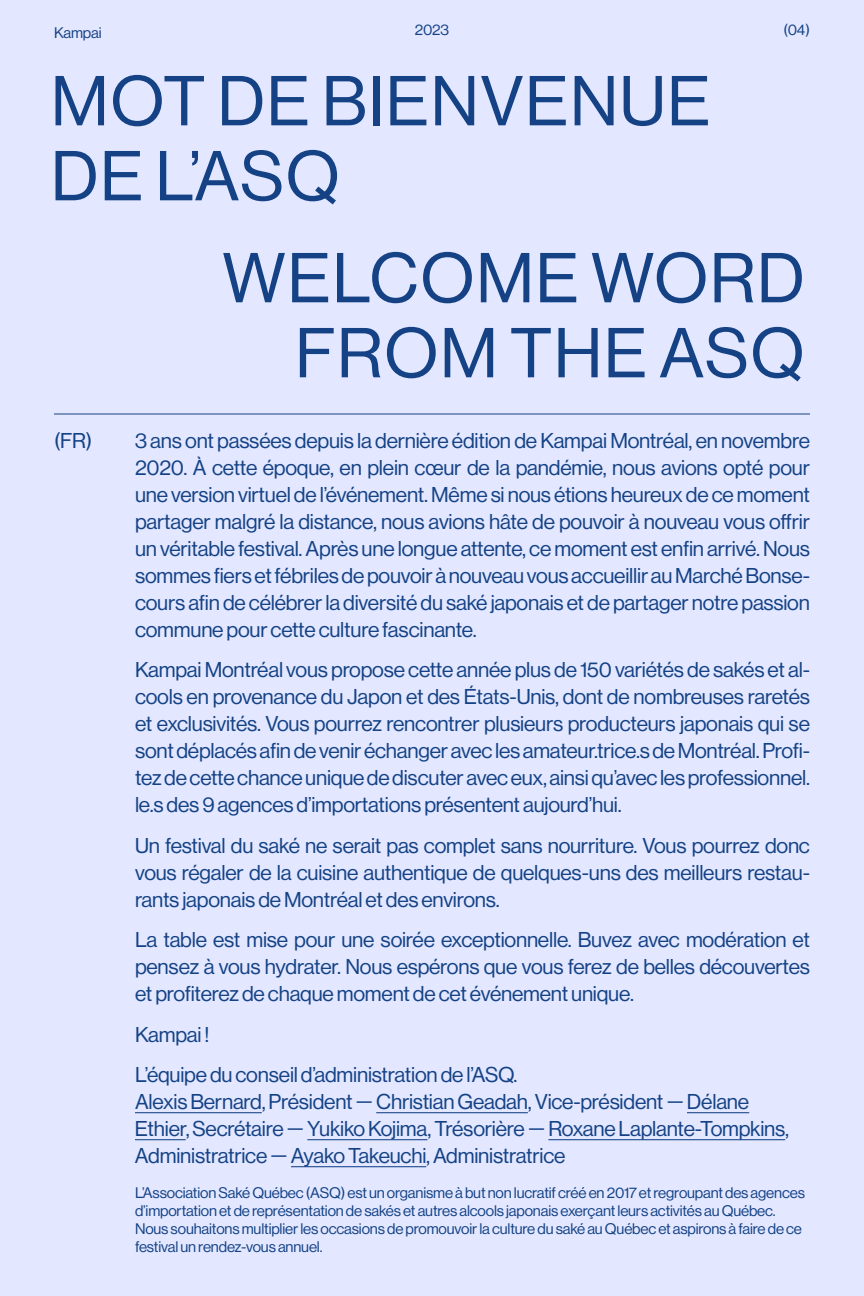
<style>
.page{position:relative;width:864px;height:1296px;background:#e3e7ff}
.page>*{position:absolute;margin:0;border:0;box-sizing:border-box;transform-origin:0 0}
.t1{font:69px/75px "Neue Haas Display";letter-spacing:.02em;color:#144285}
.t2{font:21px/27px "Neue Haas Display";letter-spacing:-.01em;color:#144285;text-align:justify}
.t3{font:15px/18px "Neue Haas Display";letter-spacing:-.01em;color:#144285}
</style>
<div class="page">
<hr style="left:135px;top:1112px;width:127px;height:1px;background:#144285">
<hr style="left:376px;top:1112px;width:152px;height:1px;background:#144285">
<hr style="left:687px;top:1112px;width:62px;height:1px;background:#144285">
<hr style="left:135px;top:1139px;width:51px;height:1px;background:#144285">
<hr style="left:307px;top:1139px;width:120px;height:1px;background:#144285">
<hr style="left:548px;top:1139px;width:237px;height:1px;background:#144285">
<hr style="left:291px;top:1166px;width:135px;height:1px;background:#144285">
<hr style="left:54px;top:413px;width:756px;height:2px;background:#144285">
<p class="t3" style="left:54px;top:24px;width:49px">Kampai</p>
<p class="t3" style="left:415px;top:21px;width:36px">2023</p>
<p class="t3" style="left:783px;top:21px;width:28px">(04)</p>
<h1 class="t1" style="left:51px;top:64px;width:661px">MOT DE BIENVENUE<br>DE L’ASQ</h1>
<p class="t2" style="left:54px;top:427px;width:40px">(FR)</p>
<h1 class="t1" style="left:222px;top:241px;width:584px;text-align:right">WELCOME WORD<br>FROM THE ASQ</h1>
<p class="t2" style="left:135px;top:427px;width:677px">3 ans ont passées depuis la dernière édition de Kampai Montréal, en novembre 2020. À cette époque, en plein cœur de la pandémie, nous avions opté pour une version virtuel de l’événement. Même si nous étions heureux de ce moment partager malgré la distance, nous avions hâte de pouvoir à nouveau vous offrir un véritable festival. Après une longue attente, ce moment est enfin arrivé. Nous sommes fiers et fébriles de pouvoir à nouveau vous accueillir au Marché Bonse&shy;cours afin de célébrer la diversité du saké japonais et de partager notre passion commune pour cette culture fascinante.</p>
<p class="t2" style="left:135px;top:656px;width:677px">Kampai Montréal vous propose cette année plus de 150 variétés de sakés et al&shy;cools en provenance du Japon et des États-Unis, dont de nombreuses raretés et exclusivités. Vous pourrez rencontrer plusieurs producteurs japonais qui se sont déplacés afin de venir échanger avec les amateur.trice.s de Montréal. Profi&shy;tez de cette chance unique de discuter avec eux, ainsi qu’avec les professionnel. le.s des 9 agences d’importations présentent aujourd’hui.</p>
<p class="t2" style="left:135px;top:832px;width:677px">Un festival du saké ne serait pas complet sans nourriture. Vous pourrez donc vous régaler de la cuisine authentique de quelques-uns des meilleurs restau&shy;rants japonais de Montréal et des environs.</p>
<p class="t2" style="left:135px;top:926px;width:677px">La table est mise pour une soirée exceptionnelle. Buvez avec modération et pensez à vous hydrater. Nous espérons que vous ferez de belles découvertes et profiterez de chaque moment de cet événement unique.</p>
<p class="t2" style="left:135px;top:1014px;width:384px;line-height:40.5px">Kampai !<br>L’équipe du conseil d’administration de l’ASQ.</p>
<p class="t2" style="left:135px;top:1088px;width:656px;text-align:left">Alexis Bernard, Président — Christian Geadah, Vice-président — Délane<br>Ethier, Secrétaire — Yukiko Kojima, Trésorière — Roxane Laplante-Tompkins,<br>Administratrice — Ayako Takeuchi, Administratrice</p>
<p class="t3" style="left:135px;top:1184px;width:671px">L’Association Saké Québec (ASQ) est un organisme à but non lucratif créé en 2017 et regroupant des agences d’importation et de représentation de sakés et autres alcools japonais exerçant leurs activités au Québec.<br>Nous souhaitons multiplier les occasions de promouvoir la culture du saké au Québec et aspirons à faire de ce festival un rendez-vous annuel.</p>
</div>
